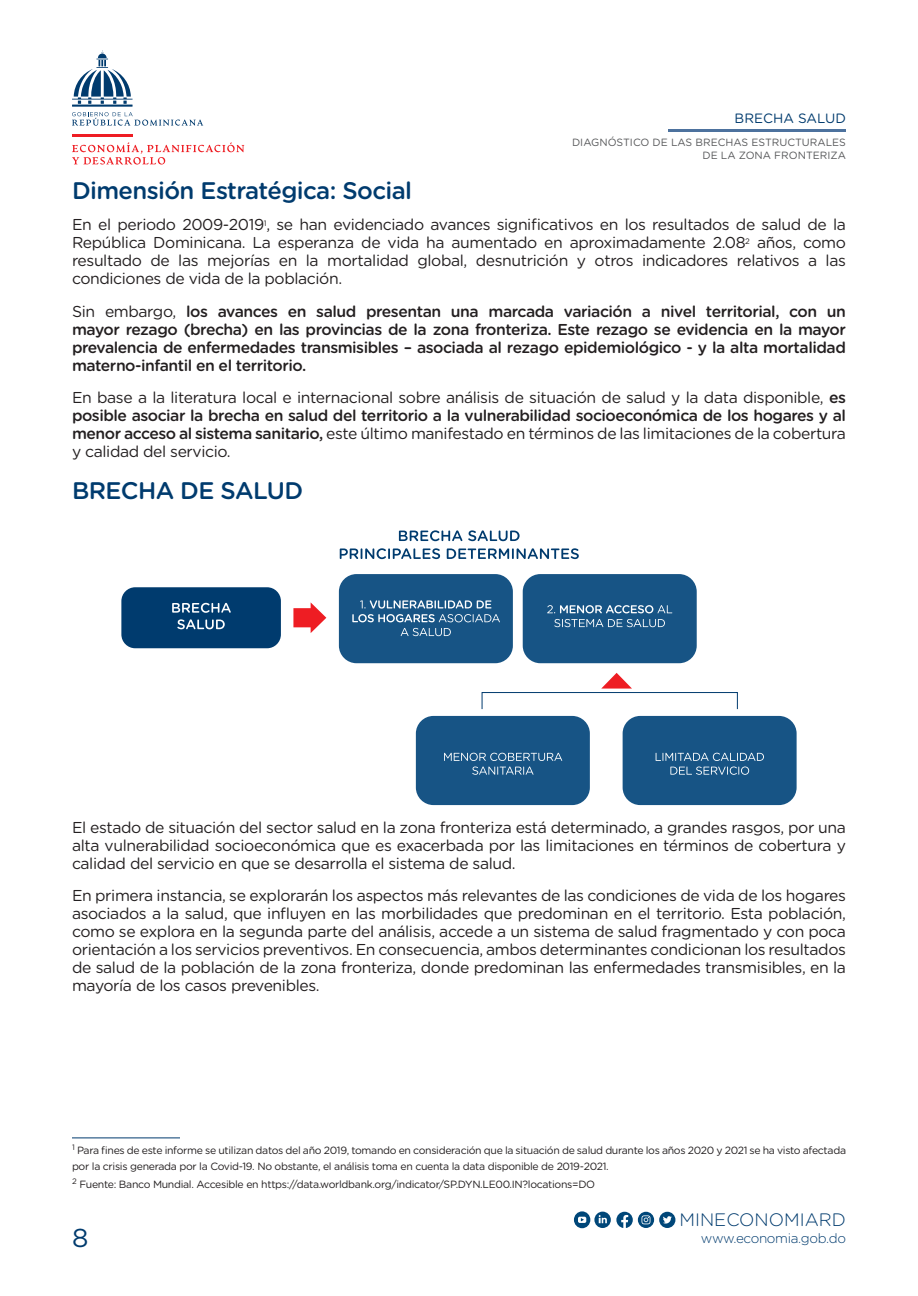
<style>
.page{position:relative;width:918px;height:1296px;background:#fff}
.page>*{position:absolute;margin:0;border:0;box-sizing:border-box;transform-origin:0 0}
.t1{font:25.95px "Gotham Rounded";color:#003b6e}
.Títulos{font:500 24px "Gotham Rounded";letter-spacing:-.025em;color:#003b6e}
.t2{font:300 18px "Gotham Rounded";color:#003b6e}
.Body{font:15.75px/18px "Gotham Rounded";letter-spacing:-.025em;color:#231f20;text-align:justify}
.Body-2{font:500 15.75px/18px "Gotham Rounded";letter-spacing:-.03em;color:#231f20;text-align:justify}
.t3{font:300 13.5px "Gotham Rounded";letter-spacing:-.025em;color:#003b6e}
.t4{font:13.5px "Gotham Rounded";color:#003b6e}
.Footnote_text{font:10.5px/16.2px "Gotham Rounded";letter-spacing:-.03em;color:#231f20}
.t5{font:10.5px/12.6px "Gotham Rounded";color:#57585a;text-align:right}
.s1{font-weight:400}
.s2{font-weight:500}
</style>
<div class="page">
<svg style="left:574px;top:1211px;width:101px;height:17px"></svg>
<hr style="left:668px;top:129px;width:178px;height:3px;background:#4d729e">
<hr style="left:72px;top:105px;width:61px;height:2px;background:#003b6e">
<svg style="left:72px;top:50px;width:61px;height:54px"></svg>
<hr style="left:72px;top:134px;width:61px;height:2px;background:#ee1d23">
<svg style="left:72px;top:112px;width:131px;height:14px"></svg>
<svg style="left:72px;top:142px;width:172px;height:23px"></svg>
<svg style="left:399px;top:530px;width:63px;height:11px"></svg>
<svg style="left:468px;top:530px;width:52px;height:11px"></svg>
<svg style="left:340px;top:548px;width:100px;height:11px"></svg>
<svg style="left:447px;top:548px;width:132px;height:11px"></svg>
<div style="left:121px;top:587px;width:160px;height:61px;background:#003b6e;border-radius:14px"></div>
<svg style="left:172px;top:603px;width:59px;height:10px"></svg>
<svg style="left:177px;top:619px;width:48px;height:10px"></svg>
<div style="left:623px;top:716px;width:174px;height:89px;background:#175485;border-radius:18px"></div>
<svg style="left:656px;top:753px;width:108px;height:22px"></svg>
<div style="left:416px;top:716px;width:174px;height:89px;background:#175485;border-radius:18px"></div>
<svg style="left:444px;top:753px;width:118px;height:8px"></svg>
<svg style="left:472px;top:767px;width:61px;height:8px"></svg>
<div style="left:339px;top:574px;width:174px;height:89px;background:#175485;border-radius:18px"></div>
<svg style="left:352px;top:600px;width:148px;height:22px"></svg>
<svg style="left:401px;top:628px;width:50px;height:8px"></svg>
<div style="left:523px;top:574px;width:174px;height:89px;background:#175485;border-radius:18px"></div>
<svg style="left:547px;top:605px;width:125px;height:8px"></svg>
<svg style="left:554px;top:619px;width:111px;height:8px"></svg>
<svg style="left:293px;top:602px;width:33px;height:31px"></svg>
<div style="left:482px;top:692px;width:256px;height:17px;border:1px solid #003b6e"></div>
<svg style="left:601px;top:673px;width:31px;height:16px"></svg>
<hr style="left:72px;top:1138px;width:108px;height:1px;background:#003b6e">
<p class="t4" style="left:735px;top:109px;width:113px">BRECHA SALUD</p>
<p class="t5" style="left:572px;top:136px;width:275px">DIAGNÓSTICO DE LAS BRECHAS ESTRUCTURALES<br>DE LA ZONA FRONTERIZA</p>
<p class="Títulos" style="left:72px;top:174px;width:342px">Dimensión Estratégica: Social</p>
<p class="Body" style="left:72px;top:215px;width:776px">En el periodo 2009-2019<sup>1</sup>, se han evidenciado avances significativos en los resultados de salud de la República Dominicana. La esperanza de vida ha aumentado en aproximadamente 2.08<sup>2</sup> años, como resultado de las mejorías en la mortalidad global, desnutrición y otros indicadores relativos a las condiciones de vida de la población.</p>
<p class="Body-2" style="left:72px;top:302px;width:776px"><span class="s1">Sin embargo,</span> los avances en salud presentan una marcada variación a nivel territorial, con un mayor rezago (brecha) en las provincias de la zona fronteriza. Este rezago se evidencia en la mayor prevalencia de enfermedades transmisibles – asociada al rezago epidemiológico - y la alta mortalidad materno-infantil en el territorio.</p>
<p class="Body" style="left:72px;top:388px;width:776px">En base a la literatura local e internacional sobre análisis de situación de salud y la data disponible, <span class="s2">es posible asociar la brecha en salud del territorio a la vulnerabilidad socioeconómica de los hogares y al menor acceso al sistema sanitario,</span> este último manifestado en términos de las limitaciones de la cobertura y calidad del servicio.</p>
<p class="Títulos" style="left:72px;top:474px;width:233px">BRECHA DE SALUD</p>
<p class="Body" style="left:72px;top:818px;width:775px">El estado de situación del sector salud en la zona fronteriza está determinado, a grandes rasgos, por una alta vulnerabilidad socioeconómica que es exacerbada por las limitaciones en términos de cobertura y calidad del servicio en que se desarrolla el sistema de salud.</p>
<p class="Body" style="left:72px;top:886px;width:776px">En primera instancia, se explorarán los aspectos más relevantes de las condiciones de vida de los hogares asociados a la salud, que influyen en las morbilidades que predominan en el territorio. Esta población, como se explora en la segunda parte del análisis, accede a un sistema de salud fragmentado y con poca orientación a los servicios preventivos. En consecuencia, ambos determinantes condicionan los resultados de salud de la población de la zona fronteriza, donde predominan las enfermedades transmisibles, en la mayoría de los casos prevenibles.</p>
<p class="Footnote_text" style="left:72px;top:1142px;width:776px"><sup>1</sup> Para fines de este informe se utilizan datos del año 2019, tomando en consideración que la situación de salud durante los años 2020 y 2021 se ha visto afectada por la crisis generada por la Covid-19. No obstante, el análisis toma en cuenta la data disponible de 2019-2021.</p>
<p class="Footnote_text" style="left:72px;top:1176px;width:525px"><sup>2</sup> Fuente: Banco Mundial. Accesible en https://data.worldbank.org/indicator/SP.DYN.LE00.IN?locations=DO</p>
<p class="t2" style="left:680px;top:1208px;width:168px">MINECONOMIARD</p>
<h1 class="t1" style="left:72px;top:1220px;width:18px">8</h1>
<p class="t3" style="left:701px;top:1230px;width:147px">www.economia.gob.do</p>
</div>
